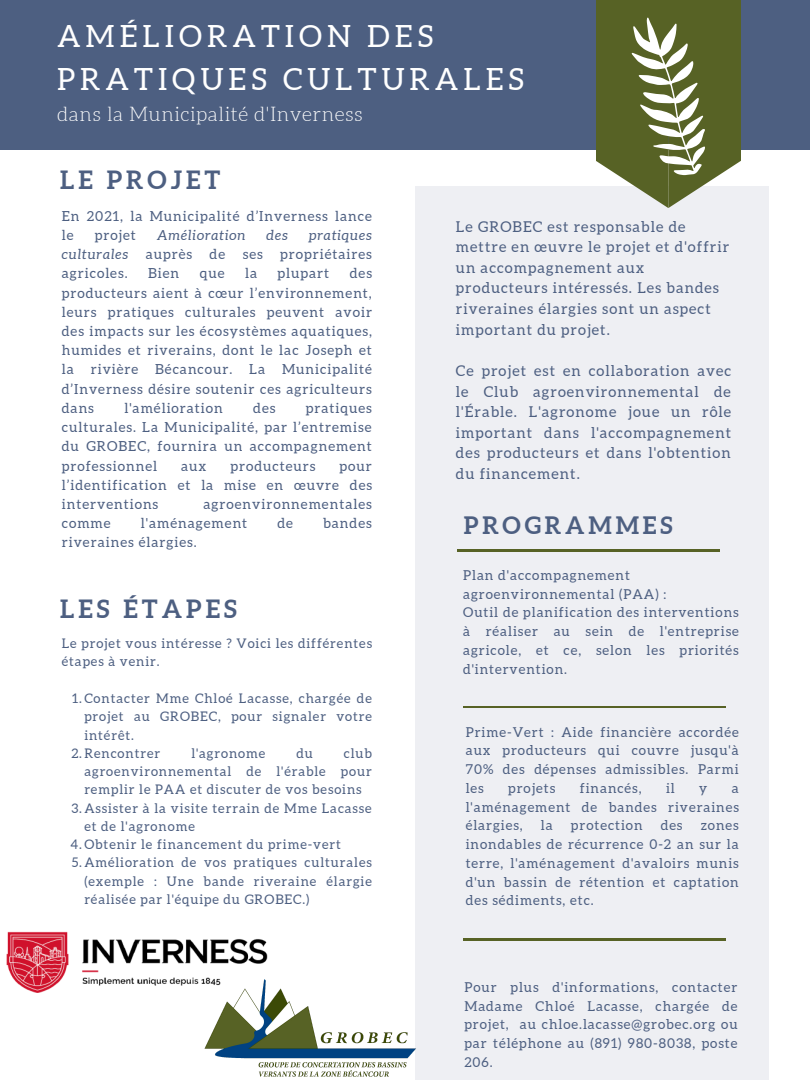
<style>
.page{position:relative;width:810px;height:1080px;background:#fff}
.page>*{position:absolute;margin:0;border:0;box-sizing:border-box;transform-origin:0 0}
.t1{font:30.56px/42.8px "Aleo";letter-spacing:.16em;color:#fff}
.t2{font:700 25.19px "Aleo";letter-spacing:.16em;color:#4d5f81}
.t3{font:700 24px "Aleo";letter-spacing:.16em;color:#4d5f81}
.t4{font:300 19.81px "Aleo";letter-spacing:.03em;color:#fff}
.t5{font:14.94px/20.6px "Aleo";letter-spacing:.07em;color:#4d5f81}
.t6{font:13.88px/19.2px "Aleo";letter-spacing:.07em;color:#4d5f81;text-align:justify}
.t7{font:italic 13.88px "Aleo";letter-spacing:.07em;color:#4d5f81}
.t8{font:13.62px/18.8px "Aleo";letter-spacing:.07em;color:#4d5f81;text-align:justify}
.t9{font:13.25px/18.2px "Aleo";letter-spacing:.07em;color:#4d5f81;text-align:justify}
</style>
<div class="page">
<div style="left:0;top:0;width:810px;height:150px;background:#4d5f81"></div>
<div style="left:416px;top:186px;width:352px;height:894px;background:#eeeff3"></div>
<div style="left:597px;top:0;width:143px;height:133px;background:#576225"></div>
<hr style="left:458px;top:550px;width:262px;height:1px;background:#576225">
<hr style="left:463px;top:706px;width:262px;height:2px;background:#576225">
<hr style="left:464px;top:939px;width:262px;height:1px;background:#576225">
<img style="left:6px;top:931px;width:262px;height:62px">
<img style="left:199px;top:975px;width:217px;height:105px">
<svg style="left:597px;top:18px;width:143px;height:190px"></svg>
<p class="t1" style="left:57px;top:14px;width:468px">AMÉLIORATION DES<br>PRATIQUES CULTURALES</p>
<p class="t4" style="left:57px;top:103px;width:307px">dans la Municipalité d'Inverness</p>
<p class="t2" style="left:60px;top:166px;width:162px">LE PROJET</p>
<p class="t6" style="left:62px;top:206px;width:312px">En 2021, la Municipalité d’Inverness lance le</p>
<p class="t6" style="left:95px;top:225px;width:43px">projet</p>
<p class="t7" style="left:157px;top:227px;width:90px">Amélioration</p>
<p class="t7" style="left:267px;top:227px;width:23px">des</p>
<p class="t7" style="left:309px;top:227px;width:64px">pratiques</p>
<p class="t7" style="left:62px;top:246px;width:68px">culturales</p>
<p class="t6" style="left:146px;top:245px;width:48px">auprès</p>
<p class="t6" style="left:210px;top:245px;width:17px">de</p>
<p class="t6" style="left:243px;top:245px;width:22px">ses</p>
<p class="t6" style="left:280px;top:245px;width:93px">propriétaires</p>
<p class="t6" style="left:62px;top:264px;width:67px">agricoles.</p>
<p class="t6" style="left:148px;top:264px;width:33px">Bien</p>
<p class="t6" style="left:200px;top:264px;width:26px">que</p>
<p class="t6" style="left:245px;top:264px;width:14px">la</p>
<p class="t6" style="left:278px;top:264px;width:53px">plupart</p>
<p class="t6" style="left:62px;top:264px;width:312px;text-indent:288px">des producteurs aient à cœur l’environnement, leurs pratiques culturales peuvent avoir des impacts sur les écosystèmes aquatiques, humides et riverains, dont le lac Joseph et la rivière Bécancour. La Municipalité d’Inverness désire soutenir ces agriculteurs dans</p>
<p class="t6" style="left:124px;top:398px;width:100px">l'amélioration</p>
<p class="t6" style="left:253px;top:398px;width:24px">des</p>
<p class="t6" style="left:62px;top:398px;width:312px;text-indent:244px">pratiques culturales. La Municipalité, par l’entremise du GROBEC, fournira un accompagnement professionnel</p>
<p class="t6" style="left:181px;top:456px;width:27px">aux</p>
<p class="t6" style="left:231px;top:456px;width:87px">producteurs</p>
<p class="t6" style="left:62px;top:456px;width:312px;text-indent:278px">pour l’identification et la mise en œuvre des interventions</p>
<p class="t6" style="left:204px;top:494px;width:170px">agroenvironnementales</p>
<p class="t6" style="left:62px;top:514px;width:50px">comme</p>
<p class="t6" style="left:141px;top:514px;width:108px">l'aménagement</p>
<p class="t6" style="left:277px;top:514px;width:17px">de</p>
<p class="t6" style="left:323px;top:514px;width:50px">bandes</p>
<p class="t6" style="left:62px;top:533px;width:136px">riveraines élargies.</p>
<p class="t2" style="left:60px;top:594px;width:178px">LES ÉTAPES</p>
<p class="t9" style="left:62px;top:634px;width:312px">Le projet vous intéresse ? Voici les différentes étapes à venir.</p>
<p class="t9" style="left:84px;top:689px;width:289px;text-indent:-12px">1.Contacter Mme Chloé Lacasse, chargée de projet au GROBEC, pour signaler votre intérêt.</p>
<p class="t9" style="left:71px;top:744px;width:90px">2.Rencontrer</p>
<p class="t9" style="left:191px;top:744px;width:76px">l'agronome</p>
<p class="t9" style="left:296px;top:744px;width:18px">du</p>
<p class="t9" style="left:84px;top:744px;width:289px;text-indent:260px">club agroenvironnemental de l'érable pour remplir le PAA et discuter de vos besoins</p>
<p class="t9" style="left:84px;top:799px;width:289px;text-indent:-13px">3.Assister à la visite terrain de Mme Lacasse et de l'agronome</p>
<p class="t9" style="left:71px;top:835px;width:272px">4.Obtenir le financement du prime-vert</p>
<p class="t9" style="left:84px;top:854px;width:289px;text-indent:-13px">5.Amélioration de vos pratiques culturales (exemple : Une bande riveraine élargie réalisée par l'équipe du GROBEC.)</p>
<p class="t5" style="left:456px;top:216px;width:275px">Le GROBEC est responsable de mettre en œuvre le projet et d'offrir un accompagnement aux producteurs intéressés. Les bandes riveraines élargies sont un aspect important du projet.</p>
<p class="t5" style="left:456px;top:360px;width:277px;text-align:justify">Ce projet est en collaboration avec le Club agroenvironnemental de l'Érable. L'agronome joue un rôle important dans l'accompagnement des producteurs et dans l'obtention du financement.</p>
<p class="t3" style="left:464px;top:512px;width:210px">PROGRAMMES</p>
<p class="t8" style="left:463px;top:566px;width:205px">Plan d'accompagnement agroenvironnemental (PAA) :</p>
<p class="t8" style="left:463px;top:603px;width:277px">Outil de planification des interventions à réaliser au sein de l'entreprise agricole, et ce, selon les priorités d'intervention.</p>
<p class="t8" style="left:466px;top:722px;width:275px">Prime-Vert : Aide financière accordée aux producteurs qui couvre jusqu'à 70% des dépenses admissibles. Parmi les</p>
<p class="t8" style="left:508px;top:779px;width:49px">projets</p>
<p class="t8" style="left:580px;top:779px;width:63px">financés,</p>
<p class="t8" style="left:666px;top:779px;width:10px">il</p>
<p class="t8" style="left:699px;top:779px;width:10px">y</p>
<p class="t8" style="left:466px;top:779px;width:275px;text-indent:266px">a l'aménagement de bandes riveraines élargies,</p>
<p class="t8" style="left:541px;top:816px;width:13px">la</p>
<p class="t8" style="left:571px;top:816px;width:73px">protection</p>
<p class="t8" style="left:661px;top:816px;width:23px">des</p>
<p class="t8" style="left:466px;top:816px;width:275px;text-indent:235px">zones inondables de récurrence 0-2 an sur la terre, l'aménagement d'avaloirs munis d'un bassin de rétention et captation des sédiments, etc.</p>
<p class="t8" style="left:464px;top:978px;width:275px">Pour plus d'informations, contacter Madame Chloé Lacasse, chargée de projet, au chloe.lacasse@grobec.org ou par téléphone au (891) 980-8038, poste 206.</p>
</div>
